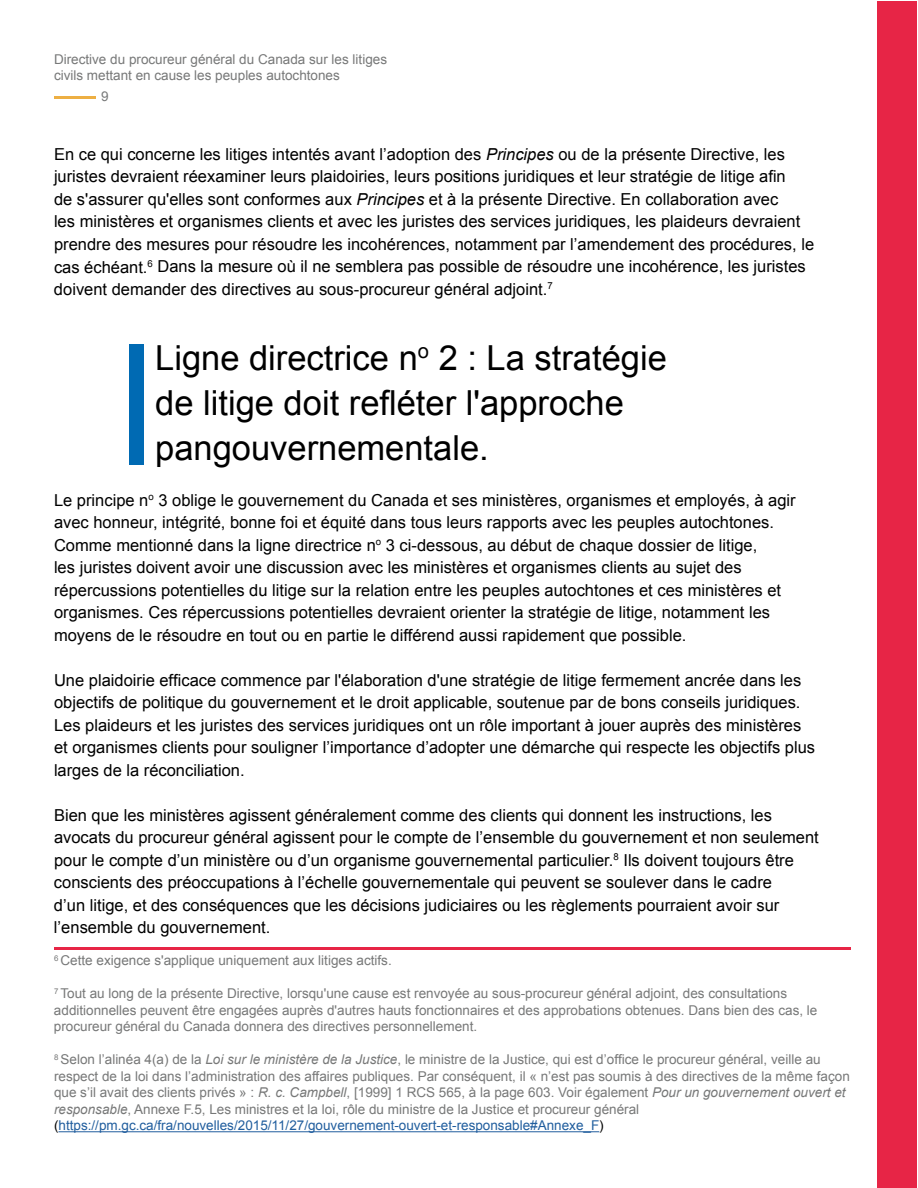
<style>
.page{position:relative;width:918px;height:1188px;background:#fff}
.page>*{position:absolute;margin:0;border:0;box-sizing:border-box;transform-origin:0 0}
.t1{font:34.5px/45px "Arial";color:#000}
.t2{font:16.5px/22.5px "Arial";color:#000}
.t3{font:13.5px/16.5px "Arial";color:#777878}
.s1{font-style:italic}
.s2{color:#000}
.s3{color:#215e9e}
</style>
<div class="page">
<hr style="left:54px;top:97px;width:41px;height:2px;background:#edaf43">
<div style="left:878px;top:1px;width:39px;height:1186px;background:#e72546"></div>
<hr style="left:54px;top:947px;width:796px;height:2px;background:#e72546">
<hr style="left:58px;top:1131px;width:541px;height:1px;background:#215e9e">
<div style="left:129px;top:344px;width:15px;height:121px;background:#006ab3"></div>
<p class="t3" style="left:54px;top:51px;width:335px">Directive du procureur général du Canada sur les litiges civils mettant en cause les peuples autochtones</p>
<p class="t3" style="left:101px;top:88px;width:9px">9</p>
<p class="t2" style="left:54px;top:143px;width:762px">En ce qui concerne les litiges intentés avant l’adoption des <span class="s1">Principes</span> ou de la présente Directive, les juristes devraient réexaminer leurs plaidoiries, leurs positions juridiques et leur stratégie de litige afin<br>de s'assurer qu'elles sont conformes aux <span class="s1">Principes</span> et à la présente Directive. En collaboration avec<br>les ministères et organismes clients et avec les juristes des services juridiques, les plaideurs devraient prendre des mesures pour résoudre les incohérences, notamment par l’amendement des procédures, le cas échéant.<sup>6</sup> Dans la mesure où il ne semblera pas possible de résoudre une incohérence, les juristes doivent demander des directives au sous-procureur général adjoint.<sup>7</sup></p>
<h1 class="t1" style="left:155px;top:335px;width:513px">Ligne directrice n<sup>o</sup> 2 : La stratégie de litige doit refléter l'approche pangouvernementale.</h1>
<p class="t2" style="left:54px;top:489px;width:743px">Le principe n<sup>o</sup> 3 oblige le gouvernement du Canada et ses ministères, organismes et employés, à agir avec honneur, intégrité, bonne foi et équité dans tous leurs rapports avec les peuples autochtones.<br>Comme mentionné dans la ligne directrice n<sup>o</sup> 3 ci-dessous, au début de chaque dossier de litige,<br>les juristes doivent avoir une discussion avec les ministères et organismes clients au sujet des répercussions potentielles du litige sur la relation entre les peuples autochtones et ces ministères et organismes. Ces répercussions potentielles devraient orienter la stratégie de litige, notamment les moyens de le résoudre en tout ou en partie le différend aussi rapidement que possible.</p>
<p class="t2" style="left:54px;top:669px;width:763px">Une plaidoirie efficace commence par l'élaboration d'une stratégie de litige fermement ancrée dans les objectifs de politique du gouvernement et le droit applicable, soutenue par de bons conseils juridiques.<br>Les plaideurs et les juristes des services juridiques ont un rôle important à jouer auprès des ministères et organismes clients pour souligner l’importance d’adopter une démarche qui respecte les objectifs plus larges de la réconciliation.</p>
<p class="t2" style="left:54px;top:804px;width:766px">Bien que les ministères agissent généralement comme des clients qui donnent les instructions, les avocats du procureur général agissent pour le compte de l’ensemble du gouvernement et non seulement pour le compte d’un ministère ou d’un organisme gouvernemental particulier.<sup>8</sup> Ils doivent toujours être conscients des préoccupations à l’échelle gouvernementale qui peuvent se soulever dans le cadre<br>d’un litige, et des conséquences que les décisions judiciaires ou les règlements pourraient avoir sur l’ensemble du gouvernement.</p>
<p class="t3" style="left:54px;top:952px;width:339px"><sup>6</sup> Cette exigence s'applique uniquement aux litiges actifs.</p>
<p class="t3" style="left:54px;top:985px;width:765px"><sup>7</sup> Tout au long de la présente Directive, lorsqu'une cause est renvoyée au sous-procureur général adjoint, des consultations additionnelles peuvent être engagées auprès d'autres hauts fonctionnaires et des approbations obtenues. Dans bien des cas, le procureur général du Canada donnera des directives personnellement.</p>
<p class="t3" style="left:54px;top:1051px;width:797px"><sup>8</sup> Selon l’alinéa 4(a) de la <span class="s1">Loi sur le ministère de la Justice</span>, le ministre de la Justice, qui est d’office le procureur général, veille au respect de la loi dans l’administration des affaires publiques. Par conséquent, il « n’est pas soumis à des directives de la même façon que s’il avait des clients privés » : <span class="s1">R. c. Campbell</span>, [1999] 1 RCS 565, à la page 603. Voir également <span class="s1">Pour un gouvernement ouvert et responsable</span>, Annexe F.5, Les ministres et la loi, rôle du ministre de la Justice et procureur général <span class="s2">(</span><span class="s3">https://pm.gc.ca/fra/nouvelles/2015/11/27/gouvernement-ouvert-et-responsable#Annexe_F</span><span class="s2">)</span></p>
</div>
